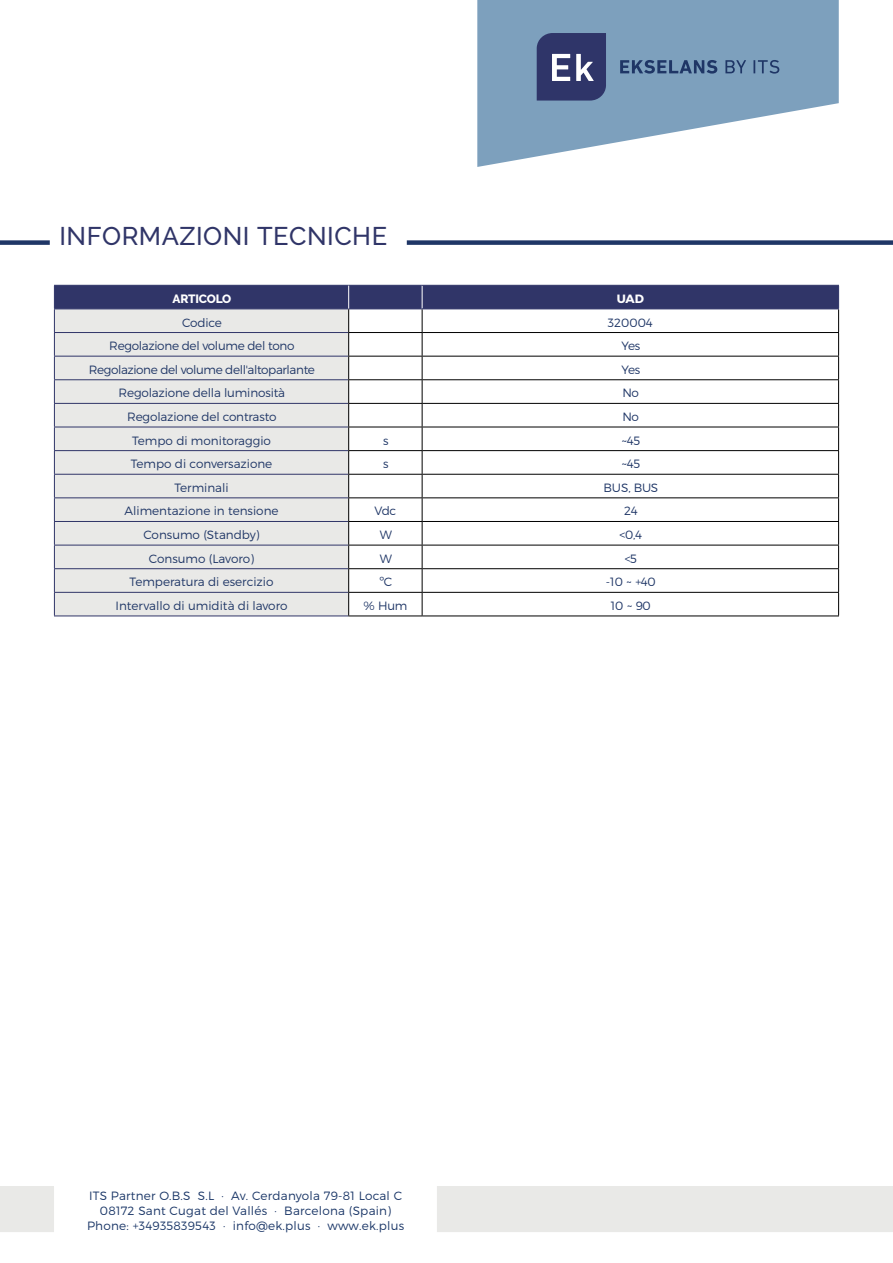
<style>
.page{position:relative;width:893px;height:1263px;background:#fff}
.page>*{position:absolute;margin:0;border:0;box-sizing:border-box;transform-origin:0 0}
.t1{font:500 25.5px "Raleway";letter-spacing:.02em;color:#303568}
.t2{font:300 12px "Montserrat";letter-spacing:-.01em;color:#1f3666}
.t3{font:300 12px/15px "Montserrat";letter-spacing:.02em;color:#1a3667;text-align:center}
.t4{font:300 12px "Montserrat";letter-spacing:-.03em;color:#1f3666}
.t5{font:800 12px "Raleway";letter-spacing:-.01em;color:#fff}
.t6{font:700 12px "Montserrat";color:#fff}
</style>
<div class="page">
<hr style="left:54px;top:616px;width:294px;height:1px;background:#303568">
<hr style="left:348px;top:616px;width:74px;height:1px;background:#000">
<hr style="left:422px;top:616px;width:417px;height:1px;background:#000">
<svg style="left:54px;top:285px;width:785px;height:331px"></svg>
<hr style="left:422px;top:308px;width:417px;height:1px;background:#303568">
<svg style="left:477px;top:0;width:362px;height:167px;fill:#7da0bd"></svg>
<svg style="left:537px;top:33px;width:69px;height:68px;background:#484e7c"></svg>
<svg style="left:620px;top:60px;width:97px;height:14px"></svg>
<svg style="left:725px;top:60px;width:21px;height:13px"></svg>
<svg style="left:753px;top:60px;width:26px;height:14px"></svg>
<div style="left:0;top:1186px;width:54px;height:46px;background:#e9e9e7"></div>
<div style="left:437px;top:1186px;width:456px;height:46px;background:#e9e9e7"></div>
<div style="left:0;top:240px;width:50px;height:5px;background:#1f3666"></div>
<div style="left:407px;top:240px;width:486px;height:5px;background:#1f3666"></div>
<h1 class="t1" style="left:59px;top:221px;width:329px">INFORMAZIONI TECNICHE</h1>
<p class="t5" style="left:172px;top:291px;width:60px">ARTICOLO</p>
<p class="t6" style="left:617px;top:291px;width:29px">UAD</p>
<p class="t2" style="left:182px;top:315px;width:41px">Codice</p>
<p class="t2" style="left:608px;top:315px;width:46px">320004</p>
<p class="t2" style="left:109px;top:339px;width:187px">Regolazione del volume del tono</p>
<p class="t2" style="left:621px;top:339px;width:20px">Yes</p>
<p class="t4" style="left:89px;top:362px;width:228px">Regolazione del volume dell'altoparlante</p>
<p class="t2" style="left:621px;top:362px;width:20px">Yes</p>
<p class="t2" style="left:119px;top:386px;width:168px">Regolazione della luminosità</p>
<p class="t2" style="left:622px;top:386px;width:18px">No</p>
<p class="t2" style="left:127px;top:409px;width:151px">Regolazione del contrasto</p>
<p class="t2" style="left:622px;top:409px;width:18px">No</p>
<p class="t2" style="left:132px;top:433px;width:140px">Tempo di monitoraggio</p>
<p class="t2" style="left:383px;top:433px;width:7px">s</p>
<p class="t2" style="left:621px;top:433px;width:20px">~45</p>
<p class="t2" style="left:131px;top:457px;width:143px">Tempo di conversazione</p>
<p class="t2" style="left:383px;top:457px;width:7px">s</p>
<p class="t2" style="left:621px;top:457px;width:20px">~45</p>
<p class="t2" style="left:174px;top:480px;width:56px">Terminali</p>
<p class="t2" style="left:603px;top:480px;width:56px">BUS, BUS</p>
<p class="t2" style="left:125px;top:504px;width:156px">Alimentazione in tensione</p>
<p class="t2" style="left:375px;top:504px;width:23px">Vdc</p>
<p class="t2" style="left:624px;top:504px;width:15px">24</p>
<p class="t2" style="left:143px;top:527px;width:118px">Consumo (Standby)</p>
<p class="t2" style="left:380px;top:527px;width:14px">W</p>
<p class="t2" style="left:620px;top:527px;width:24px">&lt;0,4</p>
<p class="t2" style="left:149px;top:551px;width:107px">Consumo (Lavoro)</p>
<p class="t2" style="left:380px;top:551px;width:14px">W</p>
<p class="t2" style="left:625px;top:551px;width:14px">&lt;5</p>
<p class="t2" style="left:130px;top:575px;width:145px">Temperatura di esercizio</p>
<p class="t2" style="left:379px;top:575px;width:14px">ºC</p>
<p class="t2" style="left:606px;top:575px;width:51px">-10 ~ +40</p>
<p class="t2" style="left:116px;top:598px;width:174px">Intervallo di umidità di lavoro</p>
<p class="t2" style="left:364px;top:598px;width:45px">% Hum</p>
<p class="t2" style="left:611px;top:598px;width:42px">10 ~ 90</p>
<p class="t3" style="left:87px;top:1188px;width:319px">ITS Partner O.B.S S.L · Av. Cerdanyola 79-81 Local C<br>08172 Sant Cugat del Vallés · Barcelona (Spain)<br>Phone: +34935839543 · info@ek.plus · www.ek.plus</p>
</div>
